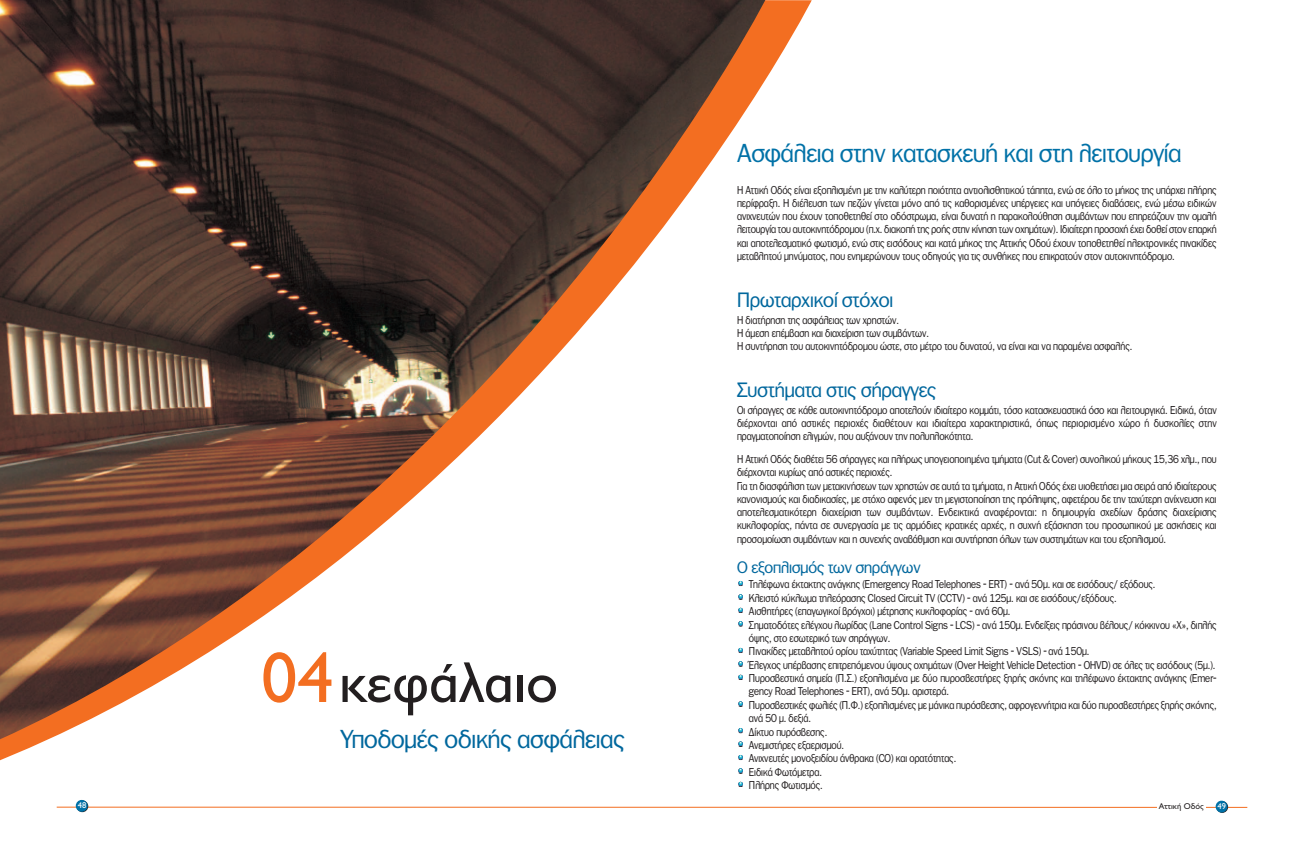
<style>
.page{position:relative;width:1304px;height:851px;background:#fff}
.page>*{position:absolute;margin:0;border:0;box-sizing:border-box;transform-origin:0 0}
.t1{font:58px "Gill Sans Hel";color:#231f20}
.t2{font:25px "PF Franklin Gothic";color:#0071a7}
.t3{font:25px "PF Franklin Gothic";color:#00679d}
.t4{font:20px "PF Franklin Gothic";color:#00679d}
.t5{font:16px "PF Franklin Gothic";color:#00679d}
.t6{font:11px/13.2px "PF Franklin Gothic";color:#231f20;scale:.88 1}
.t7{font:8.5px "Gill Sans Hel";color:#231f20}
.t8{font:8.5px "Gill Sans Hel";color:#fff}
.s1{font-size:72px;color:#f36e21}
</style>
<div class="page">
<hr style="left:57px;top:806px;width:1190px;height:1px;background:#f36e21">
<div style="left:1216px;top:800px;width:11px;height:12px;background:#0071a7;border-radius:50%"></div>
<img style="left:0;top:0;width:765px;height:739px">
<div style="left:1157px;top:802px;width:49px;height:12px;background:#fff"></div>
<h1 class="t1" style="left:261px;top:651px;width:298px"><span class="s1">04</span>κεφάλαιο</h1>
<h2 class="t3" style="left:340px;top:724px;width:286px">Υποδοµές οδικής ασφάλειας</h2>
<h2 class="t2" style="left:737px;top:139px;width:446px">Ασφάλεια στην κατασκευή και στη λειτουργία</h2>
<p class="t6" style="left:737px;top:183px;width:547px;text-align:justify">Η Αττική Οδός είναι εξοπλισµένη µε την καλύτερη ποιότητα αντιολισθητικού τάπητα, ενώ σε όλο το µήκος της υπάρχει πλήρης περίφραξη. Η διέλευση των πεζών γίνεται µόνο από τις καθορισµένες υπέργειες και υπόγειες διαβάσεις, ενώ µέσω ειδικών ανιχνευτών που έχουν τοποθετηθεί στο οδόστρωµα, είναι δυνατή η παρακολούθηση συµβάντων που επηρεάζουν την οµαλή λειτουργία του αυτοκινητόδροµου (π.χ. διακοπή της ροής στην κίνηση των οχηµάτων). Ιδιαίτερη προσοχή έχει δοθεί στον επαρκή και αποτελεσµατικό φωτισµό, ενώ στις εισόδους και κατά µήκος της Αττικής Οδού έχουν τοποθετηθεί ηλεκτρονικές πινακίδες µεταβλητού µηνύµατος, που ενηµερώνουν τους οδηγούς για τις συνθήκες που επικρατούν στον αυτοκινητόδροµο.</p>
<h3 class="t4" style="left:737px;top:288px;width:158px">Πρωταρχικοί στόχοι</h3>
<p class="t6" style="left:737px;top:313px;width:451px">Η διατήρηση της ασφάλειας των χρηστών.<br>Η άµεση επέµβαση και διαχείριση των συµβάντων.<br>Η συντήρηση του αυτοκινητόδροµου ώστε, στο µέτρο του δυνατού, να είναι και να παραµένει ασφαλής.</p>
<h3 class="t4" style="left:737px;top:378px;width:201px">Συστήµατα στις σήραγγες</h3>
<p class="t6" style="left:737px;top:403px;width:547px;text-align:justify">Οι σήραγγες σε κάθε αυτοκινητόδροµο αποτελούν ιδιαίτερο κοµµάτι, τόσο κατασκευαστικά όσο και λειτουργικά. Ειδικά, όταν διέρχονται από αστικές περιοχές διαθέτουν και ιδιαίτερα χαρακτηριστικά, όπως περιορισµένο χώρο ή δυσκολίες στην πραγµατοποίηση ελιγµών, που αυξάνουν την πολυπλοκότητα.</p>
<p class="t6" style="left:737px;top:452px;width:547px">Η Αττική Οδός διαθέτει 56 σήραγγες και πλήρως υπογειοποιηµένα τµήµατα (Cut &amp; Cover) συνολικού µήκους 15,36 χλµ., που διέρχονται κυρίως από αστικές περιοχές.<br>Για τη διασφάλιση των µετακινήσεων των χρηστών σε αυτά τα τµήµατα, η Αττική Οδός έχει υιοθετήσει µια σειρά από ιδιαίτερους κανονισµούς και διαδικασίες, µε στόχο αφενός µεν τη µεγιστοποίηση της πρόληψης, αφετέρου δε την ταχύτερη ανίχνευση και αποτελεσµατικότερη διαχείριση των συµβάντων. Ενδεικτικά αναφέρονται: η δηµιουργία σχεδίων δράσης διαχείρισης κυκλοφορίας, πάντα σε συνεργασία µε τις αρµόδιες κρατικές αρχές, η συχνή εξάσκηση του προσωπικού µε ασκήσεις και προσοµοίωση συµβάντων και η συνεχής αναβάθµιση και συντήρηση όλων των συστηµάτων και του εξοπλισµού.</p>
<h3 class="t5" style="left:737px;top:558px;width:185px">Ο εξοπλισµός των σηράγγων</h3>
<p class="t6" style="left:749px;top:577px;width:533px">Τηλέφωνα έκτακτης ανάγκης (Emergency Road Telephones - ERT) - ανά 50µ. και σε εισόδους/ εξόδους.<br>Κλειστό κύκλωµα τηλεόρασης Closed Circuit TV (CCTV) - ανά 125µ. και σε εισόδους/εξόδους.<br>Αισθητήρες (επαγωγικοί βρόγχοι) µέτρησης κυκλοφορίας - ανά 60µ.<br>Σηµατοδότες ελέγχου λωρίδας (Lane Control Signs - LCS) - ανά 150µ. Eνδείξεις πράσινου βέλους/ κόκκινου «Χ», διπλής όψης, στο εσωτερικό των σηράγγων.<br>Πινακίδες µεταβλητού ορίου ταχύτητας (Variable Speed Limit Signs - VSLS) - ανά 150µ.<br>Έλεγχος υπέρβασης επιτρεπόµενου ύψους οχηµάτων (Over Height Vehicle Detection - OHVD) σε όλες τις εισόδους (5µ.).<br>Πυροσβεστικά σηµεία (Π.Σ.) εξοπλισµένα µε δύο πυροσβεστήρες ξηρής σκόνης και τηλέφωνο έκτακτης ανάγκης (Emer&shy;gency Road Telephones - ERT), ανά 50µ. αριστερά.<br>Πυροσβεστικές φωλιές (Π.Φ.) εξοπλισµένες µε µάνικα πυρόσβεσης, αφρογεννήτρια και δύο πυροσβεστήρες ξηρής σκόνης, ανά 50 µ. δεξιά.<br>∆ίκτυο πυρόσβεσης.<br>Ανεµιστήρες εξαερισµού.<br>Ανιχνευτές µονοξειδίου άνθρακα (CO) και ορατότητας.<br>Ειδικά Φωτόµετρα.<br>Πλήρης Φωτισµός.</p>
<p class="t8" style="left:78px;top:800px;width:10px">48</p>
<p class="t7" style="left:1159px;top:801px;width:46px">Aττική Οδός</p>
<p class="t8" style="left:1217px;top:801px;width:10px">49</p>
</div>
